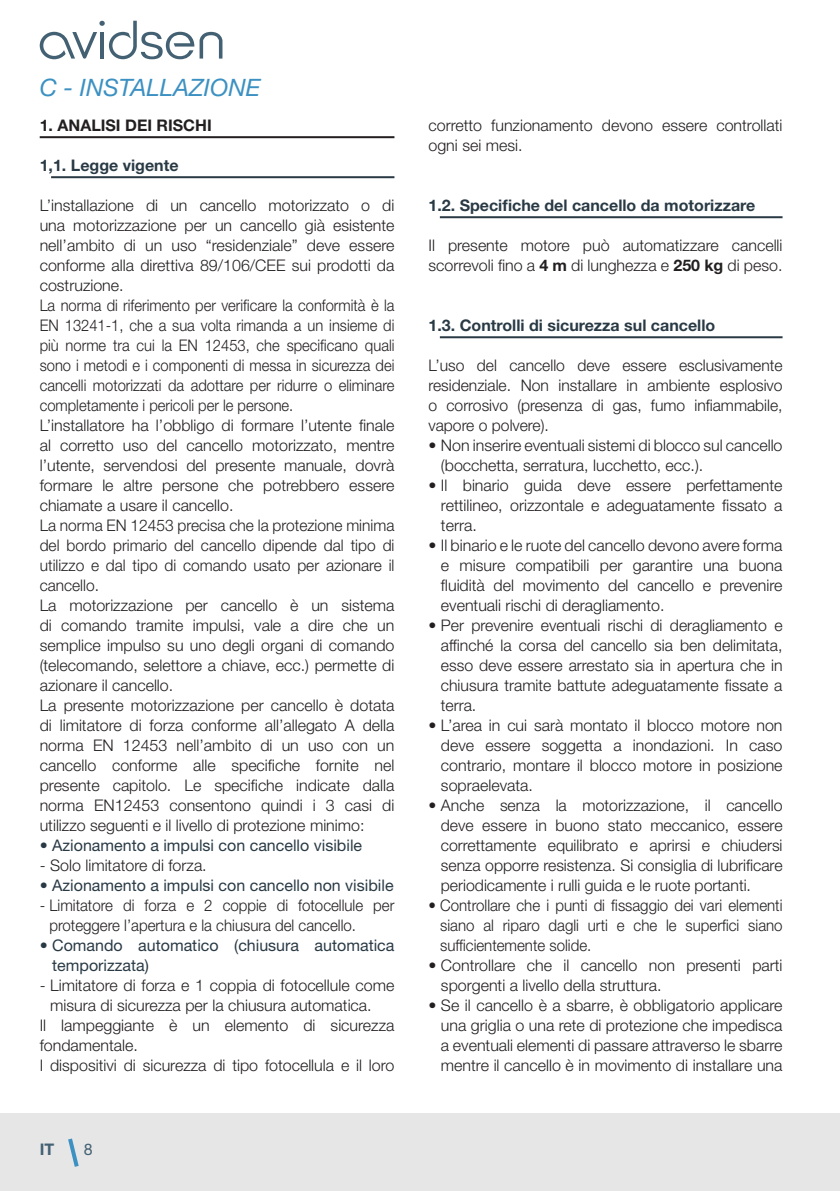
<style>
.page{position:relative;width:840px;height:1191px;background:#fff}
.page>*{position:absolute;margin:0;border:0;box-sizing:border-box;transform-origin:0 0}
.t1{font:italic 24px "Helvetica Neue LT Std";color:#3c91c2}
.t2{font:300 16px/20px "Helvetica Neue LT Std";color:#231f20;text-align:justify}
.t3{font:300 16px/20px "Helvetica Neue LT Std";color:#231f20;scale:.94 1}
.t4{font:16px/20px "Helvetica Neue LT Std";color:#293a45}
.t5{font:700 16px "Helvetica Neue LT Std";color:#293a45}
.t6{font:700 16px "Helvetica Neue LT Std";color:#231f20}
.t7{font:700 16px "Helvetica Neue LT Std";color:#436173}
.t8{font:16px "Helvetica Neue LT Std";color:#436173}
.s1{font-weight:700}
</style>
<div class="page">
<div style="left:0;top:1113px;width:839px;height:78px;background:#e6e6e7"></div>
<svg style="left:68px;top:1138px;width:11px;height:29px"></svg>
<svg style="left:40px;top:21px;width:182px;height:38px"></svg>
<hr style="left:40px;top:136px;width:354px;height:2px;background:#231f20">
<hr style="left:51px;top:176px;width:343px;height:2px;background:#293a45">
<hr style="left:439px;top:216px;width:343px;height:2px;background:#293a45">
<hr style="left:439px;top:336px;width:343px;height:2px;background:#293a45">
<h1 class="t1" style="left:40px;top:73px;width:222px">C - INSTALLAZIONE</h1>
<p class="t6" style="left:40px;top:115px;width:173px">1. ANALISI DEI RISCHI</p>
<p class="t5" style="left:40px;top:155px;width:140px">1,1. Legge vigente</p>
<p class="t2" style="left:40px;top:194px;width:356px;text-align:left">L’installazione di un cancello motorizzato o di una motorizzazione per un cancello già esistente nell’ambito di un uso “residenziale” deve essere conforme alla direttiva 89/106/CEE sui prodotti da costruzione.<br>La norma di riferimento per verificare la conformità è la EN 13241-1, che a sua volta rimanda a un insieme di più norme tra cui la EN 12453, che specificano quali sono i metodi e i componenti di messa in sicurezza dei cancelli motorizzati da adottare per ridurre o eliminare completamente i pericoli per le persone.<br>L’installatore ha l’obbligo di formare l’utente finale al corretto uso del cancello motorizzato, mentre l’utente, servendosi del presente manuale, dovrà formare le altre persone che potrebbero essere chiamate a usare il cancello.<br>La norma EN 12453 precisa che la protezione minima del bordo primario del cancello dipende dal tipo di utilizzo e dal tipo di comando usato per azionare il cancello.<br>La motorizzazione per cancello è un sistema di comando tramite impulsi, vale a dire che un semplice impulso su uno degli organi di comando (telecomando, selettore a chiave, ecc.) permette di azionare il cancello.<br>La presente motorizzazione per cancello è dotata di limitatore di forza conforme all’allegato A della norma EN 12453 nell’ambito di un uso con un cancello conforme alle specifiche fornite nel presente capitolo. Le specifiche indicate dalla norma EN12453 consentono quindi i 3 casi di utilizzo seguenti e il livello di protezione minimo:</p>
<p class="t4" style="left:40px;top:835px;width:324px">• Azionamento a impulsi con cancello visibile</p>
<p class="t2" style="left:40px;top:854px;width:168px">- Solo limitatore di forza.</p>
<p class="t4" style="left:40px;top:875px;width:355px">• Azionamento a impulsi con cancello non visibile</p>
<p class="t3" style="left:49px;top:894px;width:368px;text-indent:-10px">- Limitatore di forza e 2 coppie di fotocellule per proteggere l’apertura e la chiusura del cancello.</p>
<p class="t4" style="left:52px;top:935px;width:343px;text-indent:-12px">• Comando automatico (chiusura automatica temporizzata)</p>
<p class="t2" style="left:40px;top:974px;width:356px">- Limitatore di forza e 1 coppia di fotocellule come</p>
<p class="t2" style="left:50px;top:994px;width:323px">misura di sicurezza per la chiusura automatica.</p>
<p class="t2" style="left:40px;top:1014px;width:356px">Il lampeggiante è un elemento di sicurezza</p>
<p class="t2" style="left:40px;top:1034px;width:100px">fondamentale.</p>
<p class="t2" style="left:40px;top:1054px;width:356px">I dispositivi di sicurezza di tipo fotocellula e il loro</p>
<p class="t7" style="left:40px;top:1139px;width:16px">IT</p>
<p class="t8" style="left:84px;top:1140px;width:10px">8</p>
<p class="t2" style="left:428px;top:114px;width:355px">corretto funzionamento devono essere controllati ogni sei mesi.</p>
<p class="t5" style="left:428px;top:195px;width:328px">1.2. Specifiche del cancello da motorizzare</p>
<p class="t2" style="left:428px;top:234px;width:355px">Il presente motore può automatizzare cancelli scorrevoli fino a <span class="s1">4 m</span> di lunghezza e <span class="s1">250 kg</span> di peso.</p>
<p class="t5" style="left:428px;top:315px;width:288px">1.3. Controlli di sicurezza sul cancello</p>
<p class="t2" style="left:428px;top:354px;width:355px">L’uso del cancello deve essere esclusivamente residenziale. Non installare in ambiente esplosivo o corrosivo (presenza di gas, fumo infiammabile, vapore o polvere).</p>
<p class="t2" style="left:440px;top:434px;width:343px;text-indent:-12px">• Non inserire eventuali sistemi di blocco sul cancello (bocchetta, serratura, lucchetto, ecc.).</p>
<p class="t2" style="left:440px;top:474px;width:343px;text-indent:-12px">• Il binario guida deve essere perfettamente rettilineo, orizzontale e adeguatamente fissato a terra.</p>
<p class="t2" style="left:440px;top:534px;width:343px;text-indent:-12px">• Il binario e le ruote del cancello devono avere forma e misure compatibili per garantire una buona fluidità del movimento del cancello e prevenire eventuali rischi di deragliamento.</p>
<p class="t2" style="left:440px;top:614px;width:343px;text-indent:-12px">• Per prevenire eventuali rischi di deragliamento e affinché la corsa del cancello sia ben delimitata, esso deve essere arrestato sia in apertura che in chiusura tramite battute adeguatamente fissate a terra.</p>
<p class="t2" style="left:440px;top:714px;width:343px;text-indent:-12px">• L’area in cui sarà montato il blocco motore non deve essere soggetta a inondazioni. In caso contrario, montare il blocco motore in posizione sopraelevata.</p>
<p class="t2" style="left:440px;top:794px;width:343px;text-indent:-12px">• Anche senza la motorizzazione, il cancello deve essere in buono stato meccanico, essere correttamente equilibrato e aprirsi e chiudersi senza opporre resistenza. Si consiglia di lubrificare periodicamente i rulli guida e le ruote portanti.</p>
<p class="t3" style="left:440px;top:894px;width:365px;text-align:justify;text-indent:-12px">• Controllare che i punti di fissaggio dei vari elementi siano al riparo dagli urti e che le superfici siano sufficientemente solide.</p>
<p class="t2" style="left:440px;top:954px;width:343px;text-indent:-12px">• Controllare che il cancello non presenti parti sporgenti a livello della struttura.</p>
<p class="t2" style="left:440px;top:994px;width:343px;text-indent:-12px">• Se il cancello è a sbarre, è obbligatorio applicare una griglia o una rete di protezione che impedisca a eventuali elementi di passare attraverso le sbarre mentre il cancello è in movimento di installare una</p>
</div>
